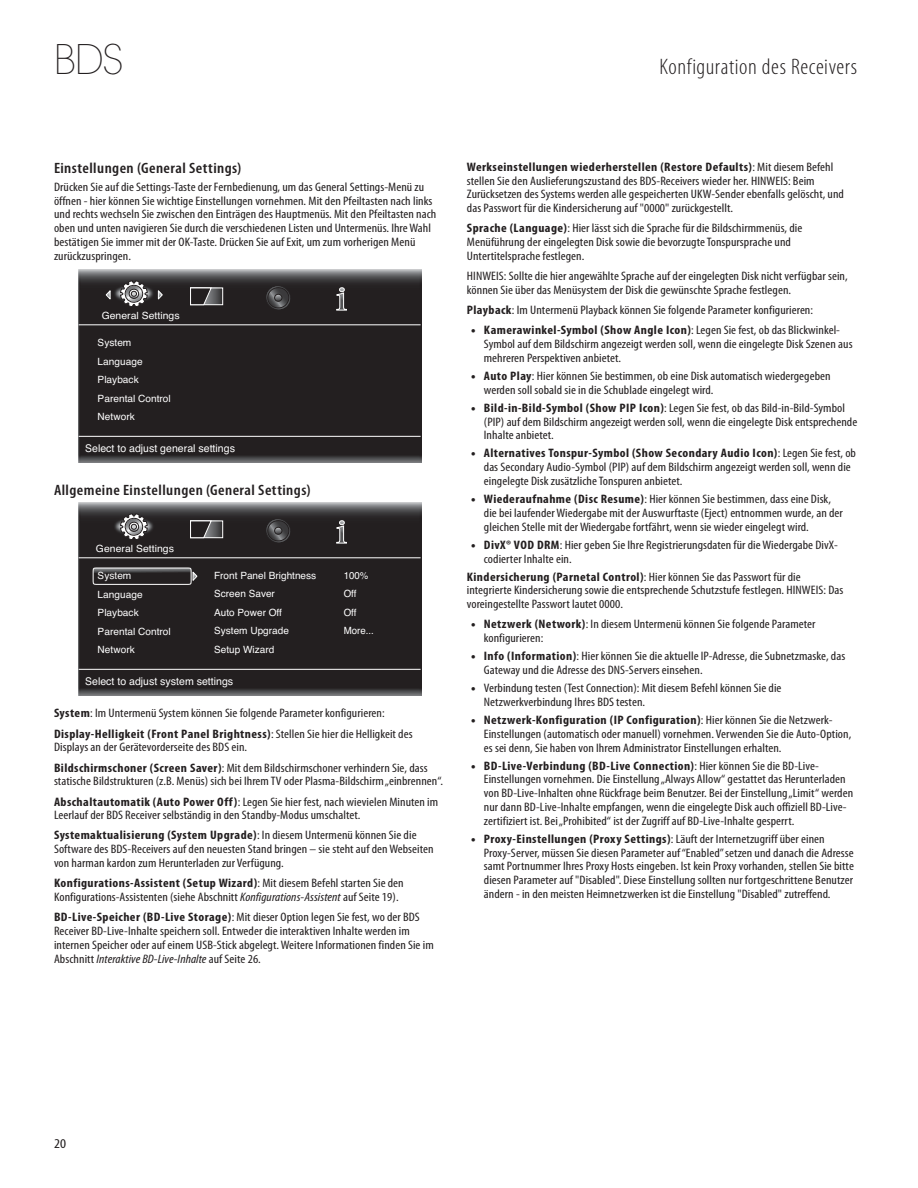
<style>
.page{position:relative;width:918px;height:1188px;background:#fff}
.page>*{position:absolute;margin:0;border:0;box-sizing:border-box;transform-origin:0 0}
.t1{font:200 40.5px "Avant Garde";color:#231f20}
.t2{font:300 condensed 22.5px "Myriad Pro";letter-spacing:.02em;color:#231f20;scale:1.05 1}
.t3{font:600 condensed 15px "Myriad Pro";letter-spacing:.025em;color:#231f20;scale:1.1 1}
.t4{font:condensed 13.5px "Myriad Pro";color:#231f20;scale:1.15 1}
.t5{font:condensed 12.3px/13.8px "Myriad Pro";letter-spacing:.005em;color:#231f20;scale:1.1 1}
.t6{font:10.65px "Helvetica";color:#fff}
.t7{font:9.9px/18.5px "Helvetica";color:#fff}
.t8{font:9.9px "Helvetica";color:#fff;scale:1.05 1}
.s1{font-weight:700}
.s2{font-style:italic}
.s3{font-weight:900;font-stretch:normal}
</style>
<div class="page">
<img style="left:78px;top:270px;width:343px;height:192px">
<svg style="left:120px;top:281px;width:27px;height:26px"></svg>
<div style="left:138px;top:323px;width:35px;height:22px;background:#231f20"></div>
<hr style="left:79px;top:325px;width:342px;height:1px;background:#fff">
<hr style="left:79px;top:436px;width:342px;height:1px;background:#fff">
<svg style="left:212px;top:290px;width:9px;height:13px"></svg>
<div style="left:190px;top:288px;width:33px;height:17px;border:1px solid #fff"></div>
<svg style="left:190px;top:288px;width:22px;height:17px"></svg>
<svg style="left:265px;top:286px;width:27px;height:25px"></svg>
<div style="left:274px;top:294px;width:8px;height:8px;border:1px solid #231f20;border-radius:50%"></div>
<svg style="left:337px;top:288px;width:10px;height:22px"></svg>
<svg style="left:158px;top:290px;width:5px;height:10px"></svg>
<svg style="left:106px;top:290px;width:5px;height:10px"></svg>
<img style="left:78px;top:503px;width:343px;height:192px">
<svg style="left:120px;top:514px;width:27px;height:26px"></svg>
<svg style="left:138px;top:556px;width:35px;height:12px"></svg>
<div style="left:93px;top:568px;width:99px;height:17px;border:1px solid #fff;border-radius:4px"></div>
<hr style="left:79px;top:558px;width:342px;height:1px;background:#fff">
<hr style="left:79px;top:669px;width:342px;height:1px;background:#fff">
<svg style="left:212px;top:523px;width:9px;height:13px"></svg>
<div style="left:190px;top:521px;width:33px;height:17px;border:1px solid #fff"></div>
<svg style="left:190px;top:521px;width:22px;height:17px"></svg>
<svg style="left:265px;top:519px;width:27px;height:25px"></svg>
<div style="left:274px;top:527px;width:8px;height:8px;border:1px solid #231f20;border-radius:50%"></div>
<svg style="left:337px;top:521px;width:10px;height:22px"></svg>
<svg style="left:93px;top:568px;width:104px;height:16px;background:#403d3f"></svg>
<h1 class="t1" style="left:54px;top:35px;width:71px">BDS</h1>
<h2 class="t2" style="left:660px;top:55px;width:190px">Konfiguration des Receivers</h2>
<p class="t3" style="left:54px;top:160px;width:172px">Einstellungen (General Settings)</p>
<p class="t5" style="left:54px;top:180px;width:349px">Drücken Sie auf die Settings-Taste der Fernbedienung, um das General Settings-Menü zu öffnen - hier können Sie wichtige Einstellungen vornehmen. Mit den Pfeiltasten nach links und rechts wechseln Sie zwischen den Einträgen des Hauptmenüs. Mit den Pfeiltasten nach oben und unten navigieren Sie durch die verschiedenen Listen und Untermenüs. Ihre Wahl bestätigen Sie immer mit der OK-Taste. Drücken Sie auf Exit, um zum vorherigen Menü zurückzuspringen.</p>
<p class="t8" style="left:102px;top:308px;width:76px">General Settings</p>
<p class="t7" style="left:98px;top:334px;width:75px">System<br>Language<br>Playback<br>Parental Control<br>Network</p>
<p class="t6" style="left:85px;top:440px;width:151px">Select to adjust general settings</p>
<p class="t3" style="left:54px;top:482px;width:235px">Allgemeine Einstellungen (General Settings)</p>
<p class="t8" style="left:96px;top:541px;width:76px">General Settings</p>
<p class="t7" style="left:98px;top:567px;width:75px">System<br>Language<br>Playback<br>Parental Control<br>Network</p>
<p class="t7" style="left:214px;top:566px;width:104px">Front Panel Brightness<br>Screen Saver<br>Auto Power Off<br>System Upgrade<br>Setup Wizard</p>
<p class="t7" style="left:344px;top:566px;width:32px">100%<br>Off<br>Off<br>More...</p>
<p class="t6" style="left:85px;top:673px;width:150px">Select to adjust system settings</p>
<p class="t5" style="left:54px;top:704px;width:328px;line-height:20.1px"><span class="s1">System</span>: Im Untermenü System können Sie folgende Parameter konfigurieren:<br><span class="s1">Display-Helligkeit (Front Panel Brightness)</span>: Stellen Sie hier die Helligkeit des</p>
<p class="t5" style="left:54px;top:737px;width:341px;line-height:20.1px">Displays an der Gerätevorderseite des BDS ein.<br><span class="s1">Bildschirmschoner (Screen Saver)</span>: Mit dem Bildschirmschoner verhindern Sie, dass</p>
<p class="t5" style="left:54px;top:771px;width:355px;line-height:20.1px">statische Bildstrukturen (z.B. Menüs) sich bei Ihrem TV oder Plasma-Bildschirm „einbrennen“.<br><span class="s1">Abschaltautomatik (Auto Power Off)</span>: Legen Sie hier fest, nach wievielen Minuten im</p>
<p class="t5" style="left:54px;top:805px;width:331px;line-height:20.1px">Leerlauf der BDS Receiver selbständig in den Standby-Modus umschaltet.<br><span class="s1">Systemaktualisierung (System Upgrade)</span>: In diesem Untermenü können Sie die</p>
<p class="t5" style="left:54px;top:843px;width:347px">Software des BDS-Receivers auf den neuesten Stand bringen – sie steht auf den Webseiten von harman kardon zum Herunterladen zur Verfügung.</p>
<p class="t5" style="left:54px;top:877px;width:319px"><span class="s1">Konfigurations-Assistent (Setup Wizard)</span>: Mit diesem Befehl starten Sie den<br>Konfigurations-Assistenten (siehe Abschnitt <span class="s2">Konfigurations-Assistent</span> auf Seite 19).</p>
<p class="t5" style="left:54px;top:911px;width:347px"><span class="s1">BD-Live-Speicher (BD-Live Storage)</span>: Mit dieser Option legen Sie fest, wo der BDS Receiver BD-Live-Inhalte speichern soll. Entweder die interaktiven Inhalte werden im internen Speicher oder auf einem USB-Stick abgelegt. Weitere Informationen finden Sie im Abschnitt <span class="s2">Interaktive BD-Live-Inhalte</span> auf Seite 26.</p>
<p class="t5" style="left:467px;top:160px;width:335px"><span class="s1">Werkseinstellungen wiederherstellen (Restore Defaults)</span>: Mit diesem Befehl stellen Sie den Auslieferungszustand des BDS-Receivers wieder her. HINW</p>
<p class="t5" style="left:467px;top:174px;width:344px;text-indent:309px">EIS: Beim<br>Zurücksetzen des Systems werden alle gespeicherten UKW-Sender ebenfalls gelöscht, und das Passwort für die Kindersicherung auf "0000" zurückgestellt.</p>
<p class="t5" style="left:467px;top:222px;width:306px"><span class="s1">Sprache (Language)</span>: Hier lässt sich die Sprache für die Bildschirmmenüs, die<br>Menüführung der eingelegten Disk sowie die bevorzugte Tonspursprache und<br>Untertitelsprache festlegen.</p>
<p class="t5" style="left:467px;top:269px;width:7px">HINW</p>
<p class="t5" style="left:467px;top:269px;width:348px;text-indent:24px">EIS: Sollte die hier angewählte Sprache auf der eingelegten Disk nicht verfügbar sein, können Sie über das Menüsystem der Disk die gewünschte Sprache festlegen.</p>
<p class="t5" style="left:467px;top:303px;width:316px"><span class="s1">Playback</span>: Im Untermenü Playback können Sie folgende Parameter konfigurieren:</p>
<p class="t5" style="left:484px;top:324px;width:337px;text-indent:-13px"><span class="s3">•</span> <span class="s1">Kamerawinkel-Symbol (Show Angle Icon)</span>: Legen Sie fest, ob das Blickwinkel-<br>Symbol auf dem Bildschirm angezeigt werden soll, wenn die eingelegte Disk Szenen aus mehreren Perspektiven anbietet.</p>
<p class="t5" style="left:484px;top:369px;width:317px;text-indent:-13px"><span class="s3">•</span> <span class="s1">Auto Play</span>: Hier können Sie bestimmen, ob eine Disk automatisch wiedergegeben werden soll sobald sie in die Schublade eingelegt wird.</p>
<p class="t5" style="left:484px;top:401px;width:341px;text-indent:-13px"><span class="s3">•</span> <span class="s1">Bild-in-Bild-Symbol (Show PIP Icon)</span>: Legen Sie fest, ob das Bild-in-Bild-Symbol (PIP) auf dem Bildschirm angezeigt werden soll, wenn die eingelegte Disk entsprechende<br>Inhalte anbietet.</p>
<p class="t5" style="left:484px;top:447px;width:340px;text-indent:-13px"><span class="s3">•</span> <span class="s1">Alternatives Tonspur-Symbol (Show Secondary Audio Icon)</span>: Legen Sie fest, ob das Secondary Audio-Symbol (PIP) auf dem Bildschirm angezeigt werden soll, wenn die eingelegte Disk zusätzliche Tonspuren anbietet.</p>
<p class="t5" style="left:484px;top:492px;width:328px;text-indent:-13px"><span class="s3">•</span> <span class="s1">Wiederaufnahme (Disc Resume)</span>: Hier können Sie bestimmen, dass eine Disk, die bei laufender Wiedergabe mit der Auswurftaste (Eject) entnommen wurde, an der gleichen Stelle mit der Wiedergabe fortfährt, wenn sie wieder eingelegt wird.</p>
<p class="t5" style="left:484px;top:538px;width:323px;text-indent:-13px"><span class="s3">•</span> <span class="s1">DivX® VOD DRM</span>: Hier geben Sie Ihre Registrierungsdaten für die Wiedergabe DivX&shy;codierter Inhalte ein.</p>
<p class="t5" style="left:467px;top:570px;width:305px"><span class="s1">Kindersicherung (Parnetal Control)</span>: Hier können Sie das Passwort für die integrierte Kindersicherung sowie die entsprechende Schutzstufe festlegen. HINW</p>
<p class="t5" style="left:811px;top:584px;width:31px">EIS: Das</p>
<p class="t5" style="left:467px;top:598px;width:143px">voreingestellte Passwort lautet 0000.</p>
<p class="t5" style="left:484px;top:618px;width:303px;text-indent:-13px"><span class="s3">•</span> <span class="s1">Netzwerk (Network)</span>: In diesem Untermenü können Sie folgende Parameter konfigurieren:</p>
<p class="t5" style="left:484px;top:650px;width:330px;text-indent:-13px"><span class="s3">•</span> <span class="s1">Info (Information)</span>: Hier können Sie die aktuelle IP-Adresse, die Subnetzmaske, das<br>Gateway und die Adresse des DNS-Servers einsehen.</p>
<p class="t5" style="left:484px;top:681px;width:272px;text-indent:-13px"><span class="s3">•</span> Verbindung testen (Test Connection): Mit diesem Befehl können Sie die<br>Netzwerkverbindung Ihres BDS testen.</p>
<p class="t5" style="left:484px;top:713px;width:336px;text-indent:-13px"><span class="s3">•</span> <span class="s1">Netzwerk-Konfiguration (IP Configuration)</span>: Hier können Sie die Netzwerk-<br>Einstellungen (automatisch oder manuell) vornehmen. Verwenden Sie die Auto-Option, es sei denn, Sie haben von Ihrem Administrator Einstellungen erhalten.</p>
<p class="t5" style="left:484px;top:759px;width:337px;text-indent:-13px"><span class="s3">•</span> <span class="s1">BD-Live-Verbindung (BD-Live Connection)</span>: Hier können Sie die BD-Live-Einstellungen vornehmen. Die Einstellung „Always Allow“ gestattet das Herunterladen von BD-Live-Inhalten ohne Rückfrage beim Benutzer. Bei der Einstellung „Limit“ werden nur dann BD-Live-Inhalte empfangen, wenn die eingelegte Disk auch offiziell BD-Live&shy;zertifiziert ist. Bei „Prohibited“ ist der Zugriff auf BD-Live-Inhalte gesperrt.</p>
<p class="t5" style="left:484px;top:832px;width:338px;text-indent:-13px"><span class="s3">•</span> <span class="s1">Proxy-Einstellungen (Proxy Settings)</span>: Läuft der Internetzugriff über einen Proxy-Server, müssen Sie diesen Parameter auf “Enabled” setzen und danach die Adresse samt Portnummer Ihres Proxy Hosts eingeben. Ist kein Proxy vorhanden, stellen Sie bitte diesen Parameter auf "Disabled". Diese Einstellung sollten nur fortgeschrittene Benutzer ändern - in den meisten Heimnetzwerken ist die Einstellung "Disabled" zutreffend.</p>
<p class="t4" style="left:54px;top:1137px;width:12px">20</p>
</div>
